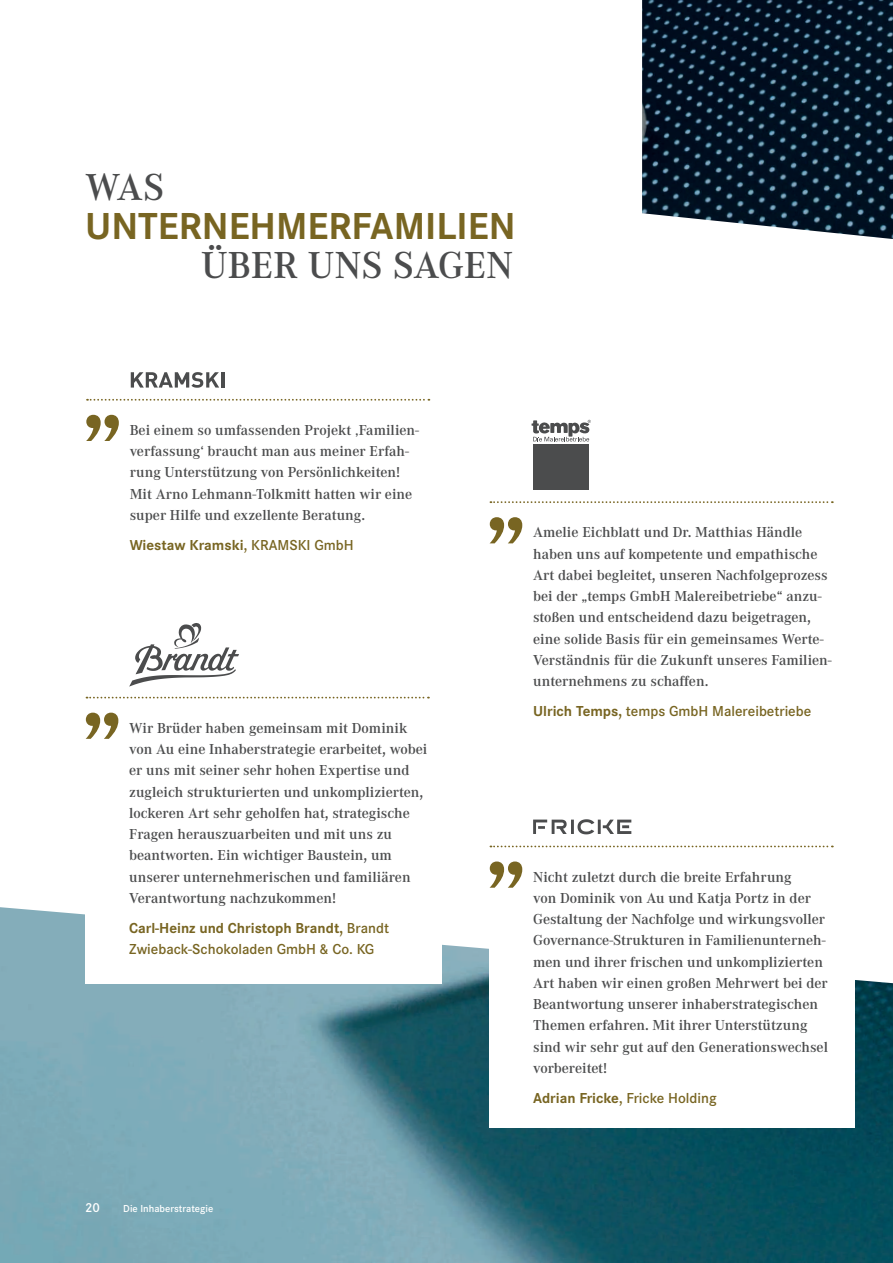
<style>
.page{position:relative;width:893px;height:1263px;background:#fff}
.page>*{position:absolute;margin:0;border:0;box-sizing:border-box;transform-origin:0 0}
.t1{font:700 39px "Corporate S";color:#786522}
.t2{font:600 39px "Corporate A";letter-spacing:.005em;color:#4b4c4d}
.t3{font:600 15px/21.3px "Corporate A";color:#4b4c4d}
.t4{font:600 15px/21.3px "Corporate S";color:#786522}
.t5{font:700 15px "Corporate S";color:#786522}
.t6{font:600 13.5px "Corporate S";color:#fff}
.t7{font:600 10.5px "Corporate S";color:#fff}
.s1{font-weight:600}
.s2{font-weight:700}
</style>
<div class="page">
<img style="left:0;top:907px;width:893px;height:356px">
<svg style="left:131px;top:372px;width:88px;height:16px"></svg>
<hr style="left:221px;top:372px;width:3px;height:16px;background:#4b4c4d">
<svg style="left:86px;top:415px;width:33px;height:26px"></svg>
<svg style="left:87px;top:399px;width:342px;height:2px"></svg>
<div style="left:489px;top:809px;width:366px;height:319px;background:#fff"></div>
<svg style="left:490px;top:861px;width:32px;height:27px"></svg>
<svg style="left:490px;top:845px;width:343px;height:2px"></svg>
<svg style="left:533px;top:819px;width:98px;height:15px"></svg>
<div style="left:86px;top:639px;width:356px;height:344px;background:#fff"></div>
<svg style="left:86px;top:713px;width:32px;height:26px"></svg>
<svg style="left:87px;top:697px;width:342px;height:1px"></svg>
<svg style="left:129px;top:623px;width:110px;height:63px"></svg>
<svg style="left:490px;top:517px;width:32px;height:26px"></svg>
<svg style="left:490px;top:501px;width:343px;height:2px"></svg>
<div style="left:533px;top:444px;width:56px;height:45px;background:#4b4c4d"></div>
<svg style="left:531px;top:420px;width:60px;height:22px"></svg>
<img style="left:642px;top:0;width:251px;height:239px">
<h1 class="t2" style="left:85px;top:161px;width:81px">WAS</h1>
<h1 class="t1" style="left:85px;top:199px;width:432px">UNTERNEHMERFAMILIEN</h1>
<h1 class="t2" style="left:201px;top:239px;width:314px">ÜBER UNS SAGEN</h1>
<p class="t3" style="left:130px;top:419px;width:291px">Bei einem so umfassenden Projekt ‚Familien&shy;verfassung‘ braucht man aus meiner Erfah&shy;rung Unterstützung von Persönlichkeiten!<br>Mit Arno Lehmann-Tolkmitt hatten wir eine super Hilfe und exzellente Beratung.</p>
<p class="t5" style="left:130px;top:535px;width:226px">Wiestaw Kramski<span class="s1">, KRAMSKI GmbH</span></p>
<p class="t3" style="left:129px;top:716px;width:300px">Wir Brüder haben gemeinsam mit Dominik von Au eine Inhaberstrategie erarbeitet, wobei er uns mit seiner sehr hohen Expertise und zugleich strukturierten und unkomplizierten, lockeren Art sehr geholfen hat, strategische Fragen herauszuarbeiten und mit uns zu beantworten. Ein wichtiger Baustein, um unserer unternehmerischen und familiären Verantwortung nachzukommen!</p>
<p class="t4" style="left:129px;top:917px;width:261px"><span class="s2">Carl-Heinz und Christoph Brandt,</span> Brandt<br>Zwieback-Schokoladen GmbH &amp; Co. KG</p>
<p class="t6" style="left:85px;top:1198px;width:16px">20</p>
<p class="t7" style="left:123px;top:1201px;width:91px">Die Inhaberstrategie</p>
<p class="t3" style="left:533px;top:521px;width:300px">Amelie Eichblatt und Dr. Matthias Händle haben uns auf kompetente und empathische Art dabei begleitet, unseren Nachfolgeprozess bei der „temps GmbH Malereibetriebe“ anzu&shy;stoßen und entscheidend dazu beigetragen, eine solide Basis für ein gemeinsames Werte-Verständnis für die Zukunft unseres Familien&shy;unternehmens zu schaffen.</p>
<p class="t4" style="left:533px;top:700px;width:280px"><span class="s2">Ulrich Temps,</span> temps GmbH Malereibetriebe</p>
<p class="t3" style="left:533px;top:865px;width:296px">Nicht zuletzt durch die breite Erfahrung<br>von Dominik von Au und Katja Portz in der Gestaltung der Nachfolge und wirkungsvoller Governance-Strukturen in Familienunterneh&shy;men und ihrer frischen und unkomplizierten Art haben wir einen großen Mehrwert bei der Beantwortung unserer inhaberstrategischen Themen erfahren. Mit ihrer Unterstützung sind wir sehr gut auf den Generationswechsel vorbereitet!</p>
<p class="t4" style="left:533px;top:1087px;width:185px"><span class="s2">Adrian Fricke</span>, Fricke Holding</p>
</div>
